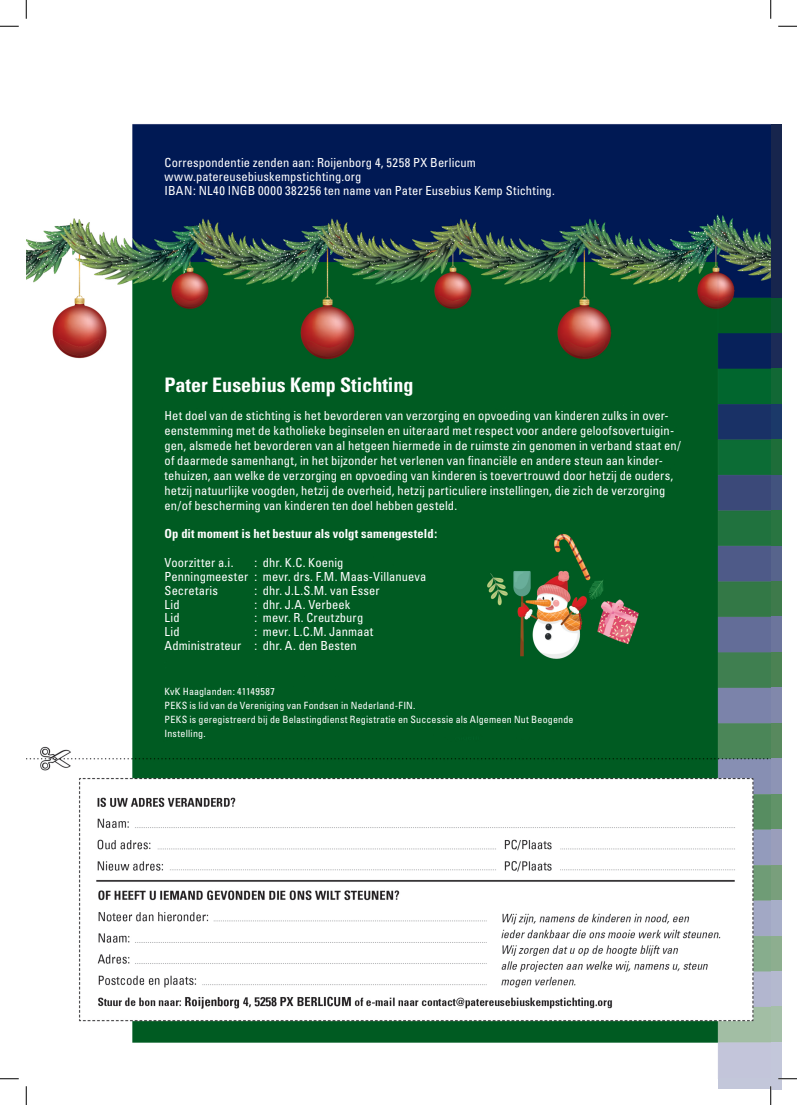
<style>
.page{position:relative;width:797px;height:1105px;background:#fff}
.page>*{position:absolute;margin:0;border:0;box-sizing:border-box;transform-origin:0 0}
.t1{font:700 condensed 20px "Univers";color:#fff}
.t2{font:condensed 12.5px/15px "Univers";letter-spacing:.01em;color:#fff}
.t3{font:700 condensed 12.5px "Univers";letter-spacing:.01em;color:#fff}
.t4{font:condensed 10px/13.8px "Univers";letter-spacing:.02em;color:#fff}
</style>
<div class="page">
<img style="left:26px;top:124px;width:744px;height:954px">
<div style="left:770px;top:124px;width:11px;height:174px;background:#17254d"></div>
<div style="left:770px;top:298px;width:11px;height:35px;background:#08592e"></div>
<div style="left:770px;top:333px;width:11px;height:35px;background:#1c2b57"></div>
<div style="left:770px;top:369px;width:11px;height:35px;background:#126835"></div>
<div style="left:770px;top:404px;width:11px;height:35px;background:#1b3969"></div>
<div style="left:770px;top:475px;width:11px;height:36px;background:#42537e"></div>
<div style="left:770px;top:439px;width:11px;height:36px;background:#1e6d39"></div>
<div style="left:770px;top:510px;width:11px;height:36px;background:#297541"></div>
<div style="left:770px;top:546px;width:11px;height:35px;background:#57648c"></div>
<div style="left:770px;top:581px;width:11px;height:36px;background:#3e7a4b"></div>
<div style="left:770px;top:617px;width:11px;height:35px;background:#6c759c"></div>
<div style="left:770px;top:652px;width:11px;height:36px;background:#4b8253"></div>
<div style="left:770px;top:687px;width:11px;height:36px;background:#8188ab"></div>
<div style="left:770px;top:723px;width:11px;height:35px;background:#58895e"></div>
<div style="left:770px;top:759px;width:11px;height:36px;background:#8d94b5"></div>
<div style="left:770px;top:794px;width:11px;height:36px;background:#619368"></div>
<div style="left:770px;top:829px;width:11px;height:36px;background:#9a9ebb"></div>
<div style="left:770px;top:865px;width:11px;height:35px;background:#799f7c"></div>
<div style="left:770px;top:900px;width:11px;height:36px;background:#a7aec8"></div>
<div style="left:770px;top:936px;width:11px;height:35px;background:#8dae8f"></div>
<div style="left:770px;top:971px;width:11px;height:36px;background:#b4b9cf"></div>
<div style="left:770px;top:1007px;width:11px;height:36px;background:#a5bfa9"></div>
<div style="left:770px;top:1042px;width:11px;height:47px;background:#c3c7da"></div>
<div style="left:717px;top:1078px;width:60px;height:11px;background:#c3c7da"></div>
<svg style="left:0;top:25px;width:19px;height:2px"></svg>
<svg style="left:778px;top:25px;width:19px;height:2px"></svg>
<svg style="left:0;top:1078px;width:19px;height:1px"></svg>
<svg style="left:778px;top:1078px;width:19px;height:1px"></svg>
<svg style="left:25px;top:0;width:2px;height:19px"></svg>
<svg style="left:25px;top:1086px;width:2px;height:19px"></svg>
<svg style="left:770px;top:0;width:1px;height:19px"></svg>
<svg style="left:770px;top:1086px;width:1px;height:19px"></svg>
<p class="t2" style="left:164px;top:156px;width:392px;line-height:13.8px">Correspondentie zenden aan: Roijenborg 4, 5258 PX Berlicum www.patereusebiuskempstichting.org<br>IBAN: NL40 INGB 0000 382256 ten name van Pater Eusebius Kemp Stichting.</p>
<h1 class="t1" style="left:164px;top:372px;width:250px">Pater Eusebius Kemp Stichting</h1>
<p class="t2" style="left:164px;top:408px;width:518px">Het doel van de stichting is het bevorderen van verzorging en opvoeding van kinderen zulks in over&shy;eenstemming met de katholieke beginselen en uiteraard met respect voor andere geloofsovertuigin&shy;gen, alsmede het bevorderen van al hetgeen hiermede in de ruimste zin genomen in verband staat en/ of daarmede samenhangt, in het bijzonder het verlenen van financiële en andere steun aan kinder&shy;tehuizen, aan welke de verzorging en opvoeding van kinderen is toevertrouwd door hetzij de ouders, hetzij natuurlijke voogden, hetzij de overheid, hetzij particuliere instellingen, die zich de verzorging en/of bescherming van kinderen ten doel hebben gesteld.</p>
<p class="t3" style="left:164px;top:526px;width:274px">Op dit moment is het bestuur als volgt samengesteld:</p>
<p class="t2" style="left:164px;top:556px;width:263px;line-height:13.8px;text-indent:90px">: dhr. K.C. Koenig<br>Penningmeester : mevr. drs. F.M. Maas-Villanueva<br>Secretaris</p>
<p class="t2" style="left:164px;top:555px;width:70px">Voorzitter a.i.</p>
<p class="t2" style="left:254px;top:583px;width:127px">: dhr. J.L.S.M. van Esser</p>
<p class="t2" style="left:164px;top:596px;width:17px">Lid</p>
<p class="t2" style="left:254px;top:596px;width:97px">: dhr. J.A. Verbeek</p>
<p class="t2" style="left:164px;top:610px;width:17px">Lid</p>
<p class="t2" style="left:254px;top:610px;width:110px">: mevr. R. Creutzburg</p>
<p class="t2" style="left:164px;top:624px;width:17px">Lid</p>
<p class="t2" style="left:164px;top:624px;width:210px;line-height:13.8px;text-indent:90px">: mevr. L.C.M. Janmaat<br>Administrateur : dhr. A. den Besten</p>
<p class="t4" style="left:164px;top:685px;width:410px">KvK Haaglanden: 41149587<br>PEKS is lid van de Vereniging van Fondsen in Nederland-FIN.<br>PEKS is geregistreerd bij de Belastingdienst Registratie en Successie als Algemeen Nut Beogende Instelling.</p>
</div>
